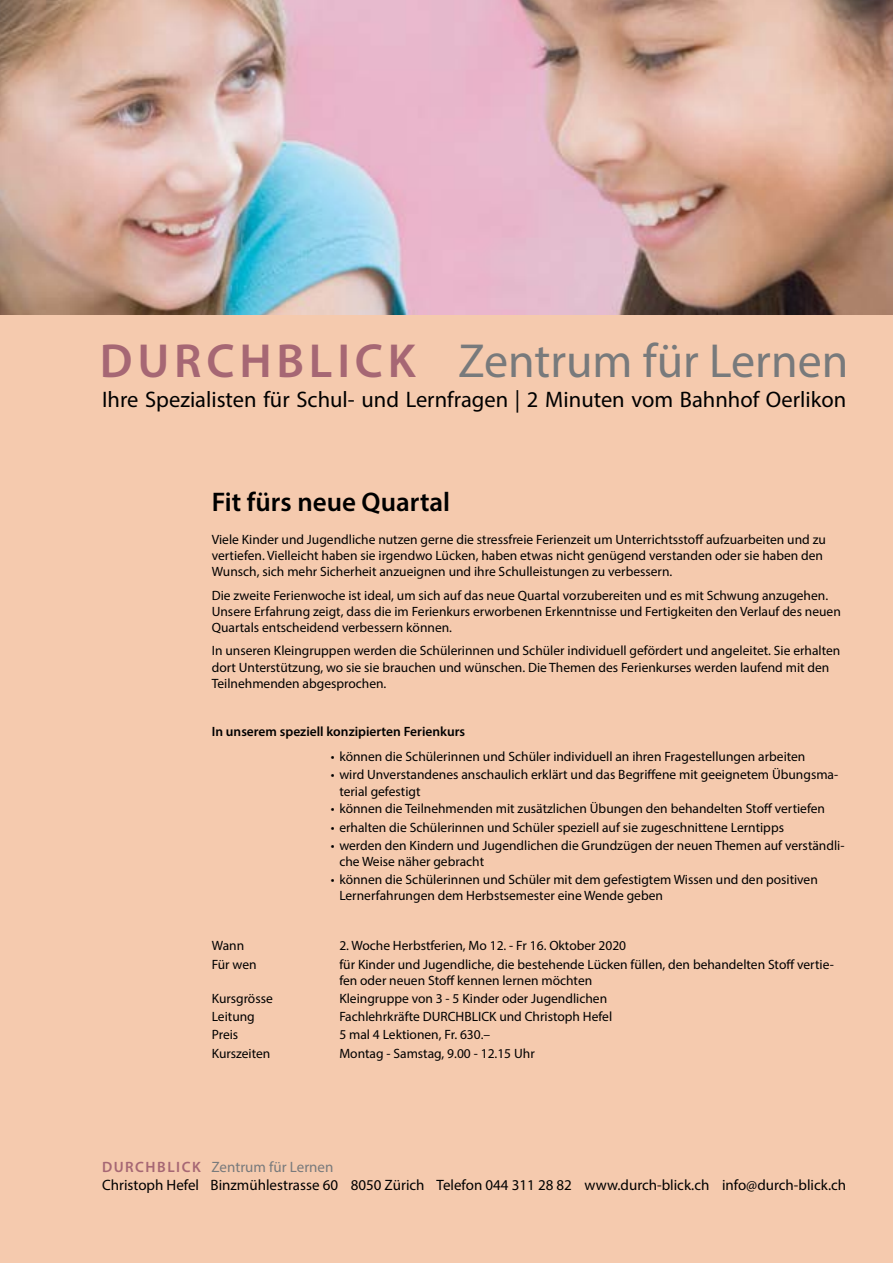
<style>
.page{position:relative;width:893px;height:1263px;background:#fff}
.page>*{position:absolute;margin:0;border:0;box-sizing:border-box;transform-origin:0 0}
.t1{font:48px "Myriad Pro";color:#787a7c}
.t2{font:600 27px "Myriad Pro";color:#000}
.t3{font:22.5px "Myriad Pro";color:#000}
.t4{font:15px/18px "Myriad Pro";color:#000}
.t5{font:13.5px/16.2px "Myriad Pro";color:#000}
.t6{font:600 13.5px "Myriad Pro";color:#000}
.s1{font-weight:600;color:#a66774}
.s2{color:#787a7c}
</style>
<div class="page">
<div style="left:0;top:315px;width:893px;height:948px;background:#f5caae"></div>
<img style="left:0;top:0;width:893px;height:315px">
<h1 class="t1" style="left:100px;top:332px;width:750px"><span class="s1">DURCHBLICK</span> Zentrum für Lernen</h1>
<h3 class="t3" style="left:102px;top:386px;width:746px">Ihre Spezialisten für Schul- und Lernfragen | 2 Minuten vom Bahnhof Oerlikon</h3>
<h2 class="t2" style="left:212px;top:485px;width:240px">Fit fürs neue Quartal</h2>
<p class="t5" style="left:212px;top:531px;width:616px">Viele Kinder und Jugendliche nutzen gerne die stressfreie Ferienzeit um Unterrichtsstoff aufzuarbeiten und zu vertiefen. Vielleicht haben sie irgendwo Lücken, haben etwas nicht genügend verstanden oder sie haben den<br>Wunsch, sich mehr Sicherheit anzueignen und ihre Schulleistungen zu verbessern.</p>
<p class="t5" style="left:212px;top:587px;width:631px">Die zweite Ferienwoche ist ideal, um sich auf das neue Quartal vorzubereiten und es mit Schwung anzugehen.<br>Unsere Erfahrung zeigt, dass die im Ferienkurs erworbenen Erkenntnisse und Fertigkeiten den Verlauf des neuen<br>Quartals entscheidend verbessern können.</p>
<p class="t5" style="left:212px;top:643px;width:630px">In unseren Kleingruppen werden die Schülerinnen und Schüler individuell gefördert und angeleitet. Sie erhalten dort Unterstützung, wo sie sie brauchen und wünschen. Die Themen des Ferienkurses werden laufend mit den<br>Teilnehmenden abgesprochen.</p>
<p class="t6" style="left:212px;top:723px;width:255px">In unserem speziell konzipierten Ferienkurs</p>
<p class="t5" style="left:331px;top:748px;width:476px">• können die Schülerinnen und Schüler individuell an ihren Fragestellungen arbeiten</p>
<p class="t5" style="left:339px;top:766px;width:500px;text-indent:-9px">• wird Unverstandenes anschaulich erklärt und das Begriffene mit geeignetem Übungsma&shy;terial gefestigt</p>
<p class="t5" style="left:331px;top:800px;width:496px">• können die Teilnehmenden mit zusätzlichen Übungen den behandelten Stoff vertiefen</p>
<p class="t5" style="left:331px;top:819px;width:455px">• erhalten die Schülerinnen und Schüler speziell auf sie zugeschnittene Lerntipps</p>
<p class="t5" style="left:339px;top:837px;width:507px;text-indent:-9px">• werden den Kindern und Jugendlichen die Grundzügen der neuen Themen auf verständli&shy;che Weise näher gebracht</p>
<p class="t5" style="left:339px;top:871px;width:480px;text-indent:-9px">• können die Schülerinnen und Schüler mit dem gefestigtem Wissen und den positiven<br>Lernerfahrungen dem Herbstsemester eine Wende geben</p>
<p class="t5" style="left:212px;top:937px;width:34px">Wann</p>
<p class="t5" style="left:339px;top:937px;width:288px">2. Woche Herbstferien, Mo 12. - Fr 16. Oktober 2020</p>
<p class="t5" style="left:212px;top:956px;width:46px">Für wen</p>
<p class="t5" style="left:339px;top:956px;width:496px">für Kinder und Jugendliche, die bestehende Lücken füllen, den behandelten Stoff vertie&shy;fen oder neuen Stoff kennen lernen möchten</p>
<p class="t5" style="left:212px;top:990px;width:63px">Kursgrösse</p>
<p class="t5" style="left:339px;top:990px;width:269px">Kleingruppe von 3 - 5 Kinder oder Jugendlichen</p>
<p class="t5" style="left:212px;top:1008px;width:45px">Leitung</p>
<p class="t5" style="left:339px;top:1008px;width:274px">Fachlehrkräfte DURCHBLICK und Christoph Hefel</p>
<p class="t5" style="left:212px;top:1026px;width:28px">Preis</p>
<p class="t5" style="left:339px;top:1026px;width:153px">5 mal 4 Lektionen, Fr. 630.–</p>
<p class="t5" style="left:212px;top:1045px;width:60px">Kurszeiten</p>
<p class="t5" style="left:339px;top:1045px;width:197px">Montag - Samstag, 9.00 - 12.15 Uhr</p>
<p class="t4" style="left:102px;top:1158px;width:746px"><span class="s1">DURCHBLICK</span> <span class="s2">Zentrum für Lernen<br></span>Christoph Hefel Binzmühlestrasse 60 8050 Zürich Telefon 044 311 28 82 www.durch-blick.ch info@durch-blick.ch</p>
</div>
